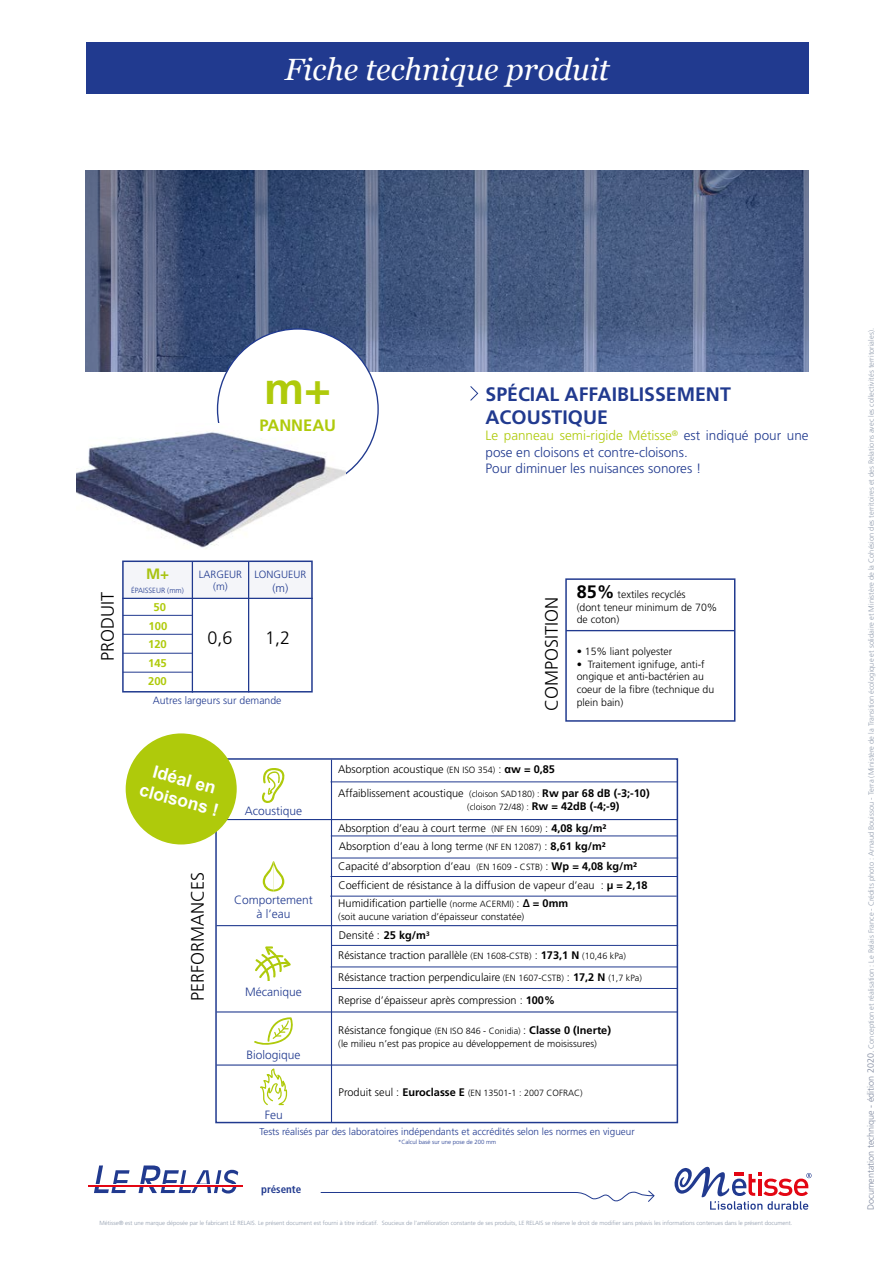
<style>
.page{position:relative;width:893px;height:1263px;background:#fff}
.page>*{position:absolute;margin:0;border:0;box-sizing:border-box;transform-origin:0 0}
.t1{font:700 45px "Frutiger LT Std";color:#afca0b}
.t2{font:italic 30.75px "Georgia";color:#fff}
.t3{font:700 19.5px/23.4px "Frutiger LT Std";color:#213a8f}
.t4{font:300 18px "Frutiger LT Std";color:#000}
.t5{font:700 17.4px/20.9px "Arial";color:#fff;text-align:center}
.t6{font:700 16.5px "Frutiger LT Std";color:#afca0b}
.t7{font:700 15px "Frutiger LT Std";color:#afca0b}
.t8{font:300 13.5px/16.2px "Frutiger LT Std";color:#213a8f}
.t9{font:300 12px/14.4px "Frutiger LT Std";color:#213a8f;text-align:center}
.t10{font:300 11.4px "Frutiger LT Std";color:#213a8f}
.t11{font:700 11.25px/18.5px "Frutiger LT Std";color:#afca0b;text-align:center}
.t12{font:300 11.1px "Frutiger LT Std";color:#000}
.t13{font:300 10.95px/18px "Frutiger LT Std";color:#000}
.t14{font:700 condensed 10.95px "Frutiger LT Std";color:#213a8f}
.t15{font:300 10.5px/12.6px "Frutiger LT Std";color:#000}
.t16{font:300 10.5px/12.6px "Frutiger LT Std";color:#213a8f;text-align:center}
.t17{font:300 9.9px "Frutiger LT Std";color:#000}
.t18{font:300 9.9px "Frutiger LT Std";color:#213a8f}
.t19{font:300 9px "Frutiger LT Std";color:#000}
.t20{font:300 7.5px "Frutiger LT Std";color:#919cad}
.t21{font:300 7.5px "Frutiger LT Std";color:#213a8f}
.t22{font:300 6px "Frutiger LT Std";color:#919cad}
.t23{font:300 6px "Frutiger LT Std";color:#213a8f}
.s1{color:#afca0b}
.s2{font-weight:700;font-size:18px}
.s3{font-size:9px}
.s4{font-family:"Arial";font-weight:700}
.s5{font-weight:700}
.s6{font-weight:700;font-size:10.95px}
.s7{font-size:10.95px}
.s8{font-size:9px;color:#7f889e}
</style>
<div class="page">
<svg style="left:320px;top:1190px;width:335px;height:12px"></svg>
<svg style="left:674px;top:1167px;width:138px;height:43px"></svg>
<svg style="left:88px;top:1165px;width:151px;height:29px"></svg>
<hr style="left:89px;top:1184px;width:154px;height:3px;background:#fff">
<hr style="left:89px;top:1185px;width:154px;height:1px;background:#e30613">
<svg style="left:85px;top:170px;width:724px;height:202px;background:#485b82"></svg>
<div style="left:122px;top:560px;width:191px;height:132px;border:2px solid #213a8f"></div>
<hr style="left:122px;top:598px;width:191px;height:1px;background:#213a8f">
<hr style="left:192px;top:561px;width:1px;height:132px;background:#213a8f">
<hr style="left:248px;top:562px;width:1px;height:130px;background:#213a8f">
<hr style="left:123px;top:615px;width:70px;height:1px;background:#213a8f">
<hr style="left:123px;top:634px;width:70px;height:1px;background:#213a8f">
<hr style="left:123px;top:653px;width:70px;height:1px;background:#213a8f">
<hr style="left:123px;top:672px;width:70px;height:1px;background:#213a8f">
<div style="left:215px;top:758px;width:463px;height:365px;border:2px solid #213a8f"></div>
<hr style="left:217px;top:819px;width:460px;height:1px;background:#213a8f">
<hr style="left:331px;top:876px;width:346px;height:1px;background:#213a8f">
<hr style="left:332px;top:858px;width:346px;height:1px;background:#213a8f">
<hr style="left:331px;top:836px;width:346px;height:1px;background:#213a8f">
<hr style="left:330px;top:896px;width:347px;height:1px;background:#213a8f">
<hr style="left:331px;top:967px;width:346px;height:1px;background:#213a8f">
<hr style="left:332px;top:945px;width:346px;height:1px;background:#213a8f">
<hr style="left:331px;top:988px;width:346px;height:1px;background:#213a8f">
<hr style="left:331px;top:782px;width:346px;height:1px;background:#213a8f">
<hr style="left:331px;top:760px;width:1px;height:363px;background:#213a8f">
<hr style="left:216px;top:925px;width:461px;height:1px;background:#213a8f">
<hr style="left:216px;top:1011px;width:461px;height:1px;background:#213a8f">
<hr style="left:216px;top:1064px;width:461px;height:1px;background:#213a8f">
<svg style="left:254px;top:1017px;width:39px;height:28px"></svg>
<svg style="left:260px;top:1068px;width:27px;height:37px"></svg>
<svg style="left:255px;top:946px;width:36px;height:35px"></svg>
<svg style="left:263px;top:861px;width:21px;height:30px"></svg>
<svg style="left:262px;top:768px;width:23px;height:35px"></svg>
<div style="left:218px;top:329px;width:160px;height:161px;background:#fff;border-radius:50%"></div>
<svg style="left:470px;top:386px;width:9px;height:15px"></svg>
<div style="left:123px;top:562px;width:190px;height:36px;background:#f4f5f9"></div>
<div style="left:86px;top:43px;width:723px;height:51px;background:#213a8f"></div>
<img style="left:76px;top:432px;width:270px;height:117px">
<div style="left:126px;top:733px;width:111px;height:111px;background:#afca0b;border-radius:50%"></div>
<div style="left:565px;top:578px;width:170px;height:144px;border:2px solid #213a8f"></div>
<hr style="left:566px;top:630px;width:168px;height:1px;background:#213a8f">
<h2 class="t2" style="left:285px;top:50px;width:326px">Fiche technique produit</h2>
<h1 class="t1" style="left:264px;top:362px;width:69px">m+</h1>
<h3 class="t6" style="left:259px;top:416px;width:78px">PANNEAU</h3>
<h3 class="t3" style="left:485px;top:382px;width:247px">SPÉCIAL AFFAIBLISSEMENT<br>ACOUSTIQUE</h3>
<p class="t8" style="left:485px;top:428px;width:325px"><span class="s1">Le panneau semi-rigide Métisse</span><sup>®</sup> est indiqué pour une pose en cloisons et contre-cloisons.<br>Pour diminuer les nuisances sonores !</p>
<h3 class="t4" style="left:97px;top:661px;width:71px;rotate:-90deg">PRODUIT</h3>
<h3 class="t7" style="left:146px;top:565px;width:25px">M+</h3>
<p class="t21" style="left:131px;top:586px;width:54px">ÉPAISSEUR (mm)</p>
<p class="t11" style="left:148px;top:598px;width:21px">50<br>100<br>120<br>145<br>200</p>
<p class="t16" style="left:199px;top:568px;width:45px">LARGEUR (m)</p>
<p class="t16" style="left:254px;top:569px;width:53px">LONGUEUR</p>
<p class="t10" style="left:272px;top:582px;width:17px">(m)</p>
<h3 class="t4" style="left:207px;top:628px;width:27px">0,6</h3>
<h3 class="t4" style="left:265px;top:628px;width:27px">1,2</h3>
<p class="t16" style="left:153px;top:694px;width:130px">Autres largeurs sur demande</p>
<h3 class="t4" style="left:541px;top:711px;width:115px;rotate:-90deg">COMPOSITION</h3>
<p class="t15" style="left:577px;top:588px;width:142px"><span class="s2">85%</span> textiles recyclés<br>(dont teneur minimum de 70% de coton)</p>
<p class="t15" style="left:577px;top:645px;width:97px">• 15% liant polyester</p>
<p class="t15" style="left:577px;top:658px;width:139px">• Traitement ignifuge, anti-f ongique et anti-bactérien au coeur de la fibre (technique du plein bain)</p>
<h3 class="t5" style="left:148px;top:759px;width:82px;rotate:15deg">Idéal en cloisons !</h3>
<h3 class="t4" style="left:187px;top:1001px;width:131px;rotate:-90deg">PERFORMANCES</h3>
<p class="t9" style="left:245px;top:804px;width:59px">Acoustique</p>
<p class="t9" style="left:234px;top:892px;width:80px">Comportement à l’eau</p>
<p class="t9" style="left:245px;top:985px;width:58px">Mécanique</p>
<p class="t9" style="left:247px;top:1048px;width:56px">Biologique</p>
<p class="t9" style="left:265px;top:1108px;width:19px">Feu</p>
<p class="t13" style="left:338px;top:760px;width:218px">Absorption acoustique <span class="s3">(EN ISO 354)</span> : <span class="s4">α</span><span class="s5">w = 0,85</span></p>
<p class="t13" style="left:338px;top:784px;width:313px">Affaiblissement acoustique <span class="s3">(cloison SAD180) :</span> <span class="s5">Rw par 68 dB (-3;-10)</span></p>
<p class="t19" style="left:467px;top:802px;width:154px">(cloison 72/48) : <span class="s6">Rw = 42dB (-4;-9)</span></p>
<p class="t13" style="left:338px;top:819px;width:270px">Absorption d’eau à court terme <span class="s3">(NF EN 1609)</span> : <span class="s5">4,08 kg/m²</span></p>
<p class="t13" style="left:339px;top:838px;width:268px">Absorption d’eau à long terme <span class="s3">(NF EN 12087)</span> : <span class="s5">8,61 kg/m²</span></p>
<p class="t13" style="left:338px;top:857px;width:300px">Capacité d’absorption d’eau <span class="s3">(EN 1609 - CSTB)</span> : <span class="s5">Wp = 4,08 kg/m²</span></p>
<p class="t13" style="left:338px;top:876px;width:311px">Coefficient de résistance à la diffusion de vapeur d’eau : <span class="s5">μ = 2,18<br></span>Humidification partielle <span class="s3">(norme ACERMI)</span> : <span class="s5">Δ = 0mm</span></p>
<p class="t17" style="left:338px;top:911px;width:188px">(soit aucune variation d’épaisseur constatée)</p>
<p class="t13" style="left:338px;top:945px;width:305px;line-height:21.8px">Résistance traction parallèle <span class="s3">(EN 1608-CSTB)</span> : <span class="s5">173,1 N</span> <span class="s3">(10,46 kPa)<br></span>Résistance traction perpendiculaire <span class="s3">(EN 1607-CSTB)</span> : <span class="s5">17,2 N</span> <span class="s3">(1,7 kPa)</span></p>
<p class="t13" style="left:338px;top:991px;width:218px">Reprise d’épaisseur après compression : <span class="s5">100%</span></p>
<p class="t13" style="left:338px;top:1021px;width:274px">Résistance fongique <span class="s3">(EN ISO 846 - Conidia)</span> : <span class="s5">Classe 0 (Inerte)</span></p>
<p class="t17" style="left:338px;top:1038px;width:260px">(le milieu n’est pas propice au développement de moisissures)</p>
<p class="t12" style="left:339px;top:929px;width:92px">Densité : <span class="s5">25 kg/m</span><sup>3</sup></p>
<p class="t19" style="left:339px;top:1088px;width:246px"><span class="s7">Produit seul :</span> <span class="s6">Euroclasse E</span> (EN 13501-1 : 2007 COFRAC)</p>
<p class="t18" style="left:259px;top:1125px;width:377px">Tests réalisés par des laboratoires indépendants et accrédités selon les normes en vigueur</p>
<p class="t23" style="left:398px;top:1139px;width:100px">*Calcul basé sur une pose de 200 mm</p>
<p class="t14" style="left:261px;top:1182px;width:42px">présente</p>
<p class="t22" style="left:99px;top:1219px;width:695px">Métisse® est une marque déposée par le fabricant LE RELAIS. Le présent document est fourni à titre indicatif. Soucieux de l’amélioration constante de ses produits, LE RELAIS se réserve le droit de modifier sans préavis les informations contenues dans le présent document.</p>
<p class="t20" style="left:867px;top:1210px;width:883px;rotate:-90deg"><span class="s8">Documentation technique - édition 2020</span><span class="s3">.</span> Conception et réalisation : Le Relais France - Crédits photo : Arnaud Bouissou - Terra (Ministère de la Transition écologique et solidaire et Ministère de la Cohésion des territoires et des Relations avec les collectivités territoriales).</p>
</div>
